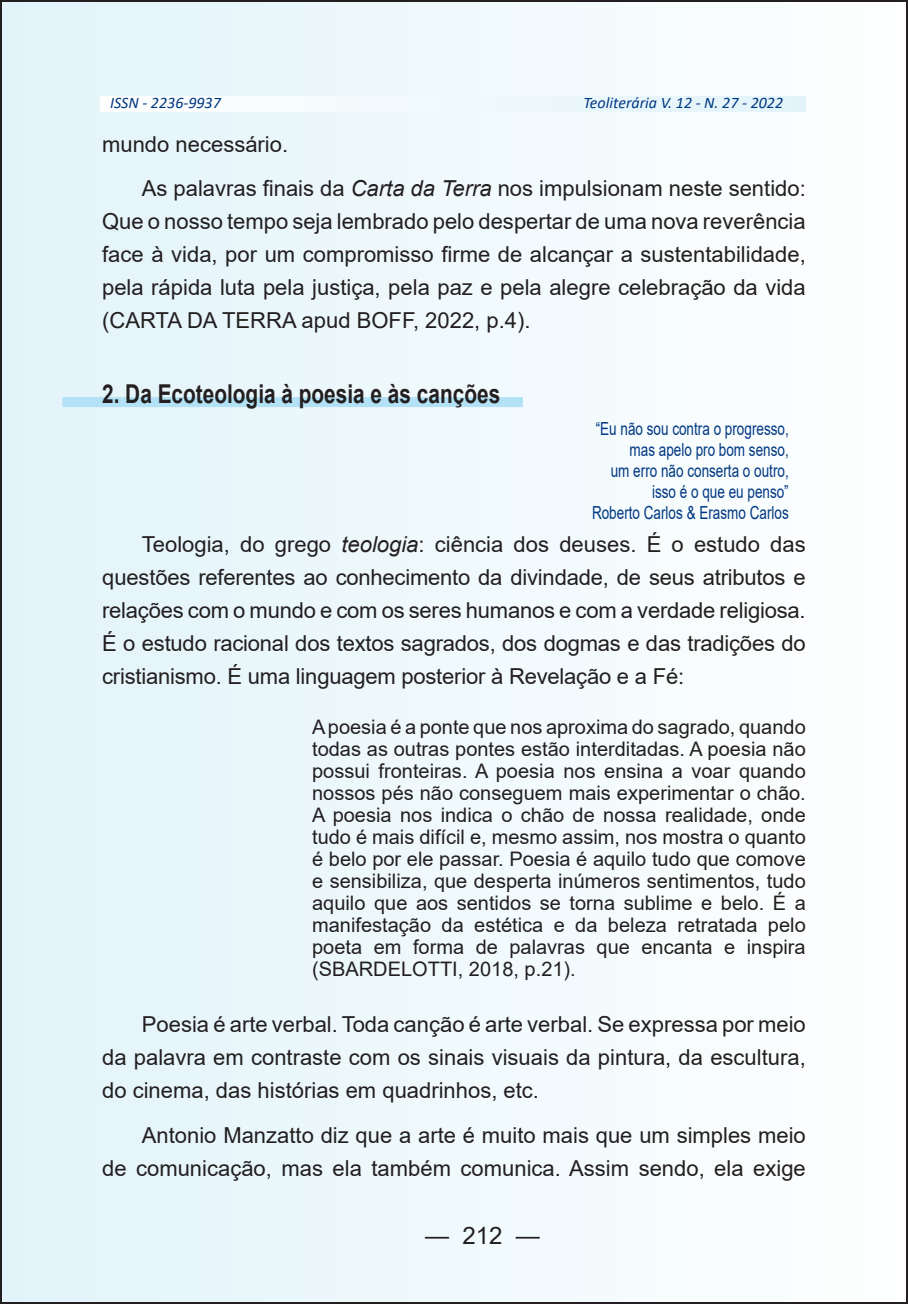
<style>
.page{position:relative;width:908px;height:1304px;background:#fff}
.page>*{position:absolute;margin:0;border:0;box-sizing:border-box;transform-origin:0 0}
.t1{font:700 26px "Arial";color:#231f20;scale:.8 1}
.t2{font:24px "Arial";color:#231f20}
.t3{font:22px/33px "Arial";color:#231f20;text-align:justify}
.t4{font:20px/22px "Arial";color:#231f20;text-align:justify}
.t5{font:18px/21px "Arial";color:#003882;text-align:right;scale:.75 1}
.t6{font:italic 16px "Calibri";color:#003882}
.s1{font-style:italic}
</style>
<div class="page">
<div style="left:1px;top:1px;width:905px;height:1302px;background:linear-gradient(to right,#e2f4fa,#fefefe)"></div>
<svg style="left:100px;top:96px;width:705px;height:15px"></svg>
<div style="left:62px;top:397px;width:460px;height:10px;background:#b3e2f6"></div>
<p class="t6" style="left:110px;top:92px;width:112px">ISSN - 2236-9937</p>
<p class="t6" style="left:583px;top:92px;width:201px">Teoliterária V. 12 - N. 27 - 2022</p>
<p class="t3" style="left:142px;top:122px;width:665px;line-height:44.4px;text-indent:-40px">mundo necessário.<br>As palavras finais da <span class="s1">Carta da Terra</span> nos impulsionam neste sentido:</p>
<p class="t3" style="left:102px;top:205px;width:704px">Que o nosso tempo seja lembrado pelo despertar de uma nova reverência face à vida, por um compromisso firme de alcançar a sustentabilidade, pela rápida luta pela justiça, pela paz e pela alegre celebração da vida (CARTA DA TERRA apud BOFF, 2022, p.4).</p>
<p class="t1" style="left:102px;top:375px;width:499px">2. Da Ecoteologia à poesia e às canções</p>
<p class="t5" style="left:591px;top:418px;width:264px">“Eu não sou contra o progresso, mas apelo pro bom senso,<br>um erro não conserta o outro, isso é o que eu penso”<br>Roberto Carlos &amp; Erasmo Carlos</p>
<p class="t3" style="left:102px;top:528px;width:704px;text-indent:40px">Teologia, do grego <span class="s1">teologia</span>: ciência dos deuses. É o estudo das questões referentes ao conhecimento da divindade, de seus atributos e relações com o mundo e com os seres humanos e com a verdade religiosa.<br>É o estudo racional dos textos sagrados, dos dogmas e das tradições do cristianismo. É uma linguagem posterior à Revelação e a Fé:</p>
<p class="t4" style="left:312px;top:716px;width:495px">A poesia é a ponte que nos aproxima do sagrado, quando todas as outras pontes estão interditadas. A poesia não possui fronteiras. A poesia nos ensina a voar quando nossos pés não conseguem mais experimentar o chão.<br>A poesia nos indica o chão de nossa realidade, onde tudo é mais difícil e, mesmo assim, nos mostra o quanto é belo por ele passar. Poesia é aquilo tudo que comove e sensibiliza, que desperta inúmeros sentimentos, tudo aquilo que aos sentidos se torna sublime e belo. É a manifestação da estética e da beleza retratada pelo poeta em forma de palavras que encanta e inspira (SBARDELOTTI, 2018, p.21).</p>
<p class="t3" style="left:102px;top:1008px;width:705px;text-indent:40px">Poesia é arte verbal. Toda canção é arte verbal. Se expressa por meio da palavra em contraste com os sinais visuais da pintura, da escultura, do cinema, das histórias em quadrinhos, etc.</p>
<p class="t3" style="left:102px;top:1118px;width:704px;text-align:right">Antonio Manzatto diz que a arte é muito mais que um simples meio<br>de comunicação, mas ela também comunica. Assim sendo, ela exige</p>
<p class="t2" style="left:425px;top:1218px;width:116px">— 212 —</p>
</div>
